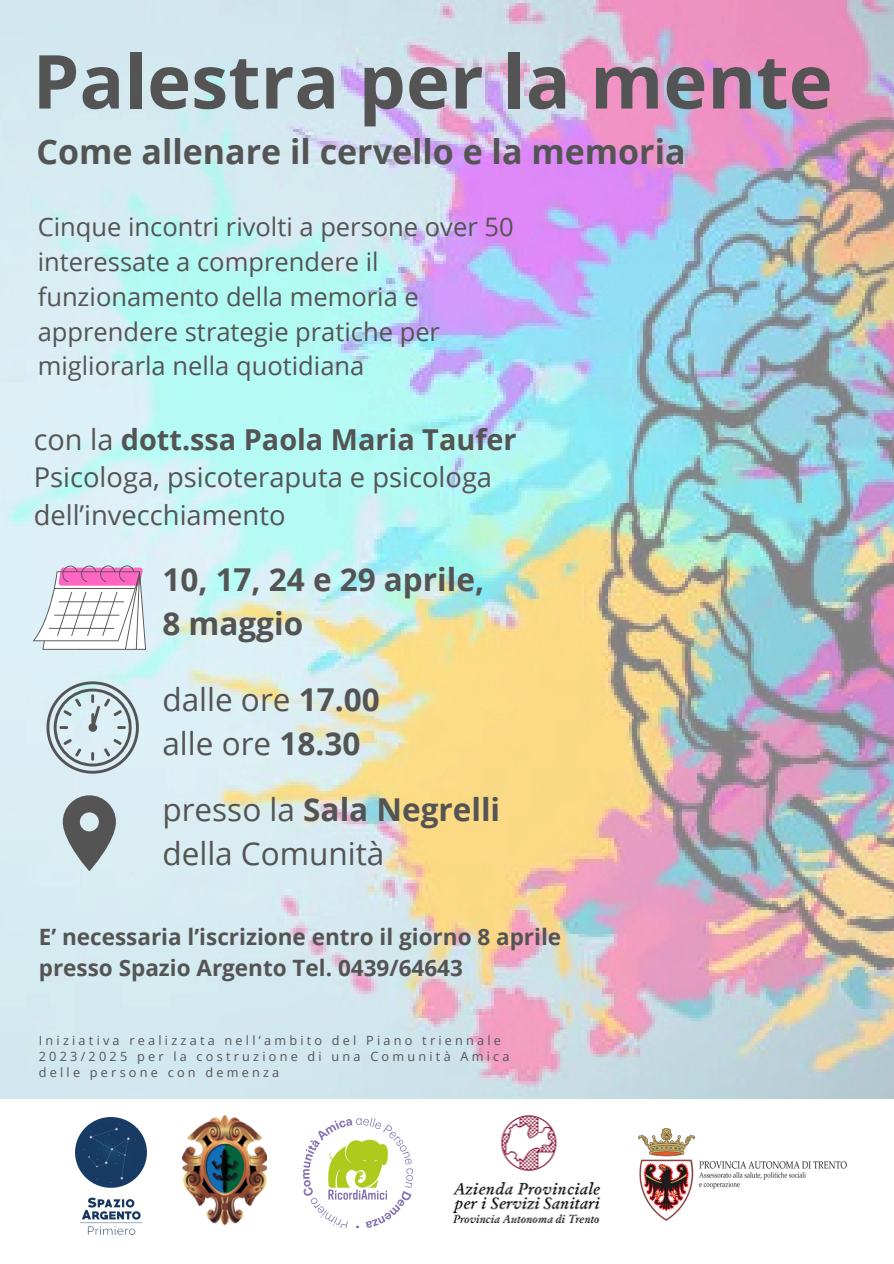
<style>
.page{position:relative;width:894px;height:1264px;background:#fff}
.page>*{position:absolute;margin:0;border:0;box-sizing:border-box;transform-origin:0 0}
.t1{font:700 74.4px "Open Sans";color:#545454}
.t2{font:700 33.9px "Open Sans";color:#545454}
.t3{font:31.5px/43.8px "Open Sans";color:#545454}
.t4{font:700 31.5px/43.8px "Open Sans";color:#545454}
.t5{font:700 28.8px "Open Sans";color:#545454}
.t6{font:27.3px/38.2px "Open Sans";color:#545454}
.t7{font:25.5px/34.8px "Open Sans";color:#545454}
.t8{font:700 22.5px/31.5px "Open Sans";color:#545454}
.t9{font:12.75px/15.9px "Open Sans";letter-spacing:.255em;color:#545454}
.s1{font-weight:400}
.s2{font-weight:700}
</style>
<div class="page">
<img style="left:75px;top:1117px;width:71px;height:116px">
<img style="left:181px;top:1114px;width:85px;height:111px">
<img style="left:638px;top:1128px;width:208px;height:92px">
<img style="left:303px;top:1118px;width:109px;height:109px">
<img style="left:452px;top:1115px;width:149px;height:109px">
<img style="left:0;top:0;width:893px;height:1098px">
<svg style="left:33px;top:564px;width:113px;height:85px"></svg>
<svg style="left:46px;top:681px;width:93px;height:92px"></svg>
<svg style="left:63px;top:795px;width:53px;height:75px"></svg>
<h2 class="t1" style="left:33px;top:29px;width:801px">Palestra per la mente</h2>
<h4 class="t2" style="left:37px;top:128px;width:650px">Come allenare il cervello e la memoria</h4>
<h4 class="t7" style="left:38px;top:208px;width:477px">Cinque incontri rivolti a persone over 50 interessate a comprendere il funzionamento della memoria e apprendere strategie pratiche per migliorarla nella quotidiana</h4>
<p class="t5" style="left:34px;top:419px;width:484px"><span class="s1">con la</span> dott.ssa Paola Maria Taufer</p>
<p class="t6" style="left:34px;top:457px;width:460px">Psicologa, psicoteraputa e psicologa dell’invecchiamento</p>
<p class="t4" style="left:162px;top:556px;width:323px">10, 17, 24 e 29 aprile,<br>8 maggio</p>
<p class="t3" style="left:162px;top:676px;width:219px">dalle ore <span class="s2">17.00 </span>alle ore <span class="s2">18.30</span></p>
<h3 class="t3" style="left:162px;top:786px;width:339px">presso la <span class="s2">Sala Negrelli </span>della Comunità</h3>
<h2 class="t8" style="left:39px;top:920px;width:523px">E’ necessaria l’iscrizione entro il giorno 8 aprile presso Spazio Argento Tel. 0439/64643</h2>
<p class="t9" style="left:39px;top:1031px;width:472px">Iniziativa realizzata nell’ambito del Piano triennale<br>2023/2025 per la costruzione di una Comunità Amica</p>
<h1 class="t9" style="left:39px;top:1063px;width:242px">delle persone con demenza</h1>
</div>
